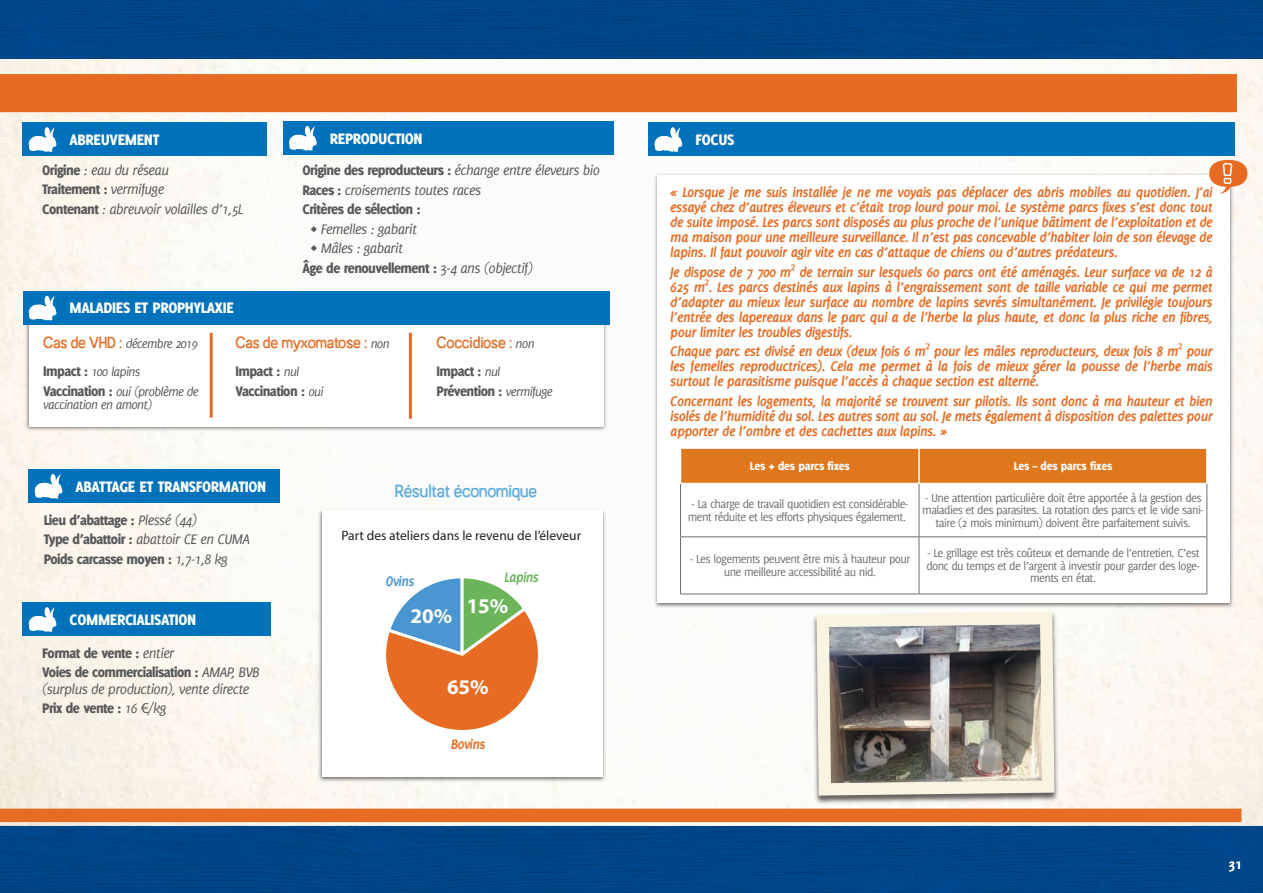
<style>
.page{position:relative;width:1263px;height:893px;background:#fff}
.page>*{position:absolute;margin:0;border:0;box-sizing:border-box;transform-origin:0 0}
.t1{font:700 21px "Myriad Pro";color:#fff}
.t2{font:800 16.65px "Delicious";letter-spacing:-.02em;color:#fff}
.t3{font:16.5px "Austral Sans Stamp";letter-spacing:-.02em;color:#5da9dd}
.t4{font:italic 700 15.15px/15px "Delicious";letter-spacing:-.04em;color:#e76b22;text-align:justify}
.t5{font:800 15.15px/19.5px "Delicious";letter-spacing:-.04em;color:#58595b}
.t6{font:italic 15.15px/19.5px "Delicious";letter-spacing:-.04em;color:#58595b}
.t7{font:italic 700 15.15px "Delicious";letter-spacing:-.05em;color:#6bb459}
.t8{font:italic 700 15.15px "Delicious";letter-spacing:-.05em;color:#4a96d1}
.t9{font:15px "Austral Sans Stamp";letter-spacing:-.015em;color:#e76b22}
.t10{font:700 15px "Delicious";color:#fff}
.t11{font:italic 13.65px/28.5px "Delicious";letter-spacing:-.05em;color:#58595b}
.t12{font:13.5px "Myriad Pro";color:#231f20}
.t13{font:12.6px/12.6px "Delicious";letter-spacing:-.05em;color:#6d6f71;text-align:center}
.t14{font:800 12.6px "Delicious";letter-spacing:-.02em;color:#fff}
.s1{font-weight:800;font-style:normal}
.s2{font-weight:400;font-style:italic}
.s3{font-weight:400}
.s4{font-family:"Austral Sans Stamp";font-style:normal;font-size:15px;color:#e76b22}
.s5{font-weight:800;font-style:normal;font-size:15.15px}
.s6{font-family:"Delicious";font-style:italic;font-size:13.65px;color:#58595b}
.s7{font-weight:400;font-style:italic;font-size:13.65px}
.s8{font-family:"Myriad Pro";font-style:normal}
.s9{font-family:"Myriad Pro";font-weight:400;font-style:normal}
</style>
<div class="page">
<img style="left:0;top:59px;width:1263px;height:766px">
<img style="left:0;top:0;width:1263px;height:59px">
<img style="left:0;top:825px;width:1263px;height:68px">
<div style="left:0;top:74px;width:1237px;height:38px;background:#e76b22"></div>
<div style="left:0;top:809px;width:1241px;height:13px;background:#e76b22"></div>
<img style="left:24px;top:325px;width:585px;height:108px">
<div style="left:29px;top:313px;width:575px;height:113px;background:#fff"></div>
<img style="left:794px;top:609px;width:270px;height:197px">
<img style="left:816px;top:612px;width:238px;height:184px">
<img style="left:652px;top:172px;width:583px;height:437px">
<div style="left:657px;top:175px;width:572px;height:427px;background:#fff"></div>
<svg style="left:1209px;top:160px;width:38px;height:34px"></svg>
<img style="left:317px;top:507px;width:290px;height:277px">
<div style="left:322px;top:511px;width:280px;height:266px;background:#fff"></div>
<div style="left:23px;top:123px;width:244px;height:33px;background:#0072bc"></div>
<svg style="left:29px;top:127px;width:27px;height:25px"></svg>
<div style="left:283px;top:121px;width:330px;height:34px;background:#0072bc"></div>
<svg style="left:289px;top:126px;width:28px;height:24px"></svg>
<div style="left:23px;top:291px;width:586px;height:34px;background:#0072bc"></div>
<svg style="left:29px;top:296px;width:27px;height:24px"></svg>
<hr style="left:210px;top:333px;width:3px;height:85px;background:#e76b22">
<hr style="left:409px;top:333px;width:3px;height:86px;background:#e76b22">
<div style="left:29px;top:469px;width:251px;height:34px;background:#0072bc"></div>
<svg style="left:35px;top:474px;width:27px;height:24px"></svg>
<div style="left:23px;top:602px;width:248px;height:34px;background:#0072bc"></div>
<svg style="left:29px;top:607px;width:27px;height:25px"></svg>
<div style="left:649px;top:123px;width:586px;height:33px;background:#0072bc"></div>
<svg style="left:654px;top:127px;width:28px;height:25px"></svg>
<div style="left:681px;top:449px;width:525px;height:34px;background:#df771c"></div>
<hr style="left:680px;top:484px;width:1px;height:53px;background:#6d6f71">
<hr style="left:919px;top:484px;width:1px;height:53px;background:#6d6f71">
<hr style="left:1206px;top:484px;width:1px;height:53px;background:#6d6f71">
<hr style="left:680px;top:536px;width:239px;height:1px;background:#6d6f71">
<hr style="left:680px;top:537px;width:1px;height:57px;background:#6d6f71">
<hr style="left:919px;top:536px;width:288px;height:1px;background:#6d6f71">
<hr style="left:919px;top:537px;width:1px;height:57px;background:#6d6f71">
<hr style="left:1206px;top:537px;width:1px;height:57px;background:#6d6f71">
<hr style="left:680px;top:594px;width:239px;height:1px;background:#6d6f71">
<hr style="left:919px;top:594px;width:288px;height:1px;background:#6d6f71">
<hr style="left:918px;top:449px;width:2px;height:34px;background:#fff">
<svg style="left:386px;top:578px;width:152px;height:152px"></svg>
<p class="t2" style="left:70px;top:130px;width:91px">ABREUVEMENT</p>
<p class="t6" style="left:42px;top:160px;width:203px"><span class="s1">Origine</span> : eau du réseau<br><span class="s1">Traitement :</span> vermifuge<br><span class="s1">Contenant</span> : abreuvoir volailles d’1,5L</p>
<p class="t2" style="left:330px;top:128px;width:94px">REPRODUCTION</p>
<p class="t5" style="left:303px;top:160px;width:299px">Origine des reproducteurs : <span class="s2">échange entre éleveurs bio<br></span>Races : <span class="s2">croisements toutes races<br></span>Critères de sélection :</p>
<p class="t6" style="left:310px;top:219px;width:108px">◊ Femelles : gabarit</p>
<p class="t6" style="left:310px;top:238px;width:94px">◊ Mâles : gabarit</p>
<p class="t5" style="left:303px;top:258px;width:232px">Âge de renouvellement : <span class="s3">3-</span><span class="s2">4 ans (objectif)</span></p>
<p class="t2" style="left:70px;top:298px;width:166px">MALADIES ET PROPHYLAXIE</p>
<p class="t11" style="left:43px;top:329px;width:156px"><span class="s4">Cas de VHD :</span> décembre 2019<br><span class="s5">Impact :</span> 100 lapins</p>
<p class="t11" style="left:43px;top:384px;width:157px;line-height:13.5px"><span class="s5">Vaccination :</span> oui (problème de vaccination en amont)</p>
<p class="t9" style="left:236px;top:330px;width:156px">Cas de myxomatose : <span class="s6">non</span></p>
<p class="t5" style="left:236px;top:361px;width:90px">Impact : <span class="s7">nul<br></span>Vaccination : <span class="s7">oui</span></p>
<p class="t9" style="left:437px;top:330px;width:100px">Coccidiose : <span class="s6">non</span></p>
<p class="t5" style="left:437px;top:361px;width:117px">Impact : <span class="s7">nul<br></span>Prévention : <span class="s7">vermifuge</span></p>
<p class="t2" style="left:76px;top:476px;width:192px">ABATTAGE ET TRANSFORMATION</p>
<p class="t5" style="left:44px;top:510px;width:208px">Lieu d’abattage : <span class="s2">Plessé (44)<br></span>Type d’abattoir : <span class="s2">abattoir CE en CUMA<br></span>Poids carcasse moyen : <span class="s2">1,7-1,8 kg</span></p>
<p class="t2" style="left:70px;top:610px;width:128px">COMMERCIALISATION</p>
<p class="t5" style="left:42px;top:643px;width:219px">Format de vente : <span class="s2">entier<br></span>Voies de commercialisation : <span class="s2">AMAP, BVB</span></p>
<p class="t6" style="left:42px;top:679px;width:209px">(surplus de production), vente directe<br><span class="s1">Prix de vente :</span> 16 <span class="s8">€</span>/kg</p>
<p class="t3" style="left:395px;top:479px;width:144px">Résultat économique</p>
<p class="t12" style="left:341px;top:527px;width:241px">Part des ateliers dans le revenu de l’éleveur</p>
<p class="t8" style="left:386px;top:572px;width:30px">Ovins</p>
<h1 class="t1" style="left:410px;top:602px;width:43px">20%</h1>
<p class="t7" style="left:504px;top:569px;width:36px">Lapins</p>
<h1 class="t1" style="left:467px;top:593px;width:43px">15%</h1>
<h1 class="t1" style="left:447px;top:673px;width:43px">65%</h1>
<p class="t4" style="left:451px;top:736px;width:36px">Bovins</p>
<p class="t2" style="left:695px;top:130px;width:41px">FOCUS</p>
<p class="t4" style="left:670px;top:185px;width:544px">« Lorsque je me suis installée je ne me voyais pas déplacer des abris mobiles au quotidien. J’ai essayé chez d’autres éleveurs et c’était trop lourd pour moi. Le système parcs fixes s’est donc tout de suite imposé. Les parcs sont disposés au plus proche de l’unique bâtiment de l’exploitation et de ma maison pour une meilleure surveillance. Il n’est pas concevable d’habiter loin de son élevage de lapins. Il faut pouvoir agir vite en cas d’attaque de chiens ou d’autres prédateurs.</p>
<p class="t4" style="left:670px;top:264px;width:544px">Je dispose de 7 700 m<span class="s9">²</span> de terrain sur lesquels 60 parcs ont été aménagés. Leur surface va de 12 à 625 m<span class="s9">²</span>. Les parcs destinés aux lapins à l’engraissement sont de taille variable ce qui me permet d’adapter au mieux leur surface au nombre de lapins sevrés simultanément. Je privilégie toujours l’entrée des lapereaux dans le parc qui a de l’herbe la plus haute, et donc la plus riche en fibres, pour limiter les troubles digestifs.</p>
<p class="t4" style="left:670px;top:344px;width:544px">Chaque parc est divisé en deux (deux fois 6 m<span class="s9">²</span> pour les mâles reproducteurs, deux fois 8 m<span class="s9">²</span> pour les femelles reproductrices). Cela me permet à la fois de mieux gérer la pousse de l’herbe mais surtout le parasitisme puisque l’accès à chaque section est alterné.</p>
<p class="t4" style="left:670px;top:393px;width:544px">Concernant les logements, la majorité se trouvent sur pilotis. Ils sont donc à ma hauteur et bien isolés de l’humidité du sol. Les autres sont au sol. Je mets également à disposition des palettes pour apporter de l’ombre et des cachettes aux lapins. »</p>
<p class="t14" style="left:750px;top:459px;width:101px">Les + des parcs fixes</p>
<p class="t14" style="left:1014px;top:459px;width:100px">Les – des parcs fixes</p>
<p class="t13" style="left:688px;top:498px;width:222px;text-align:left">- La charge de travail quotidien est considérable&shy;ment réduite et les efforts physiques également.</p>
<p class="t13" style="left:922px;top:491px;width:283px">- Une attention particulière doit être apportée à la gestion des maladies et des parasites. La rotation des parcs et le vide sani&shy;taire (2 mois minimum) doivent être parfaitement suivis.</p>
<p class="t13" style="left:690px;top:553px;width:222px">- Les logements peuvent être mis à hauteur pour une meilleure accessibilité au nid.</p>
<p class="t13" style="left:926px;top:547px;width:275px">- Le grillage est très coûteux et demande de l’entretien. C’est donc du temps et de l’argent à investir pour garder des loge&shy;ments en état.</p>
<p class="t10" style="left:1228px;top:855px;width:15px">31</p>
</div>
